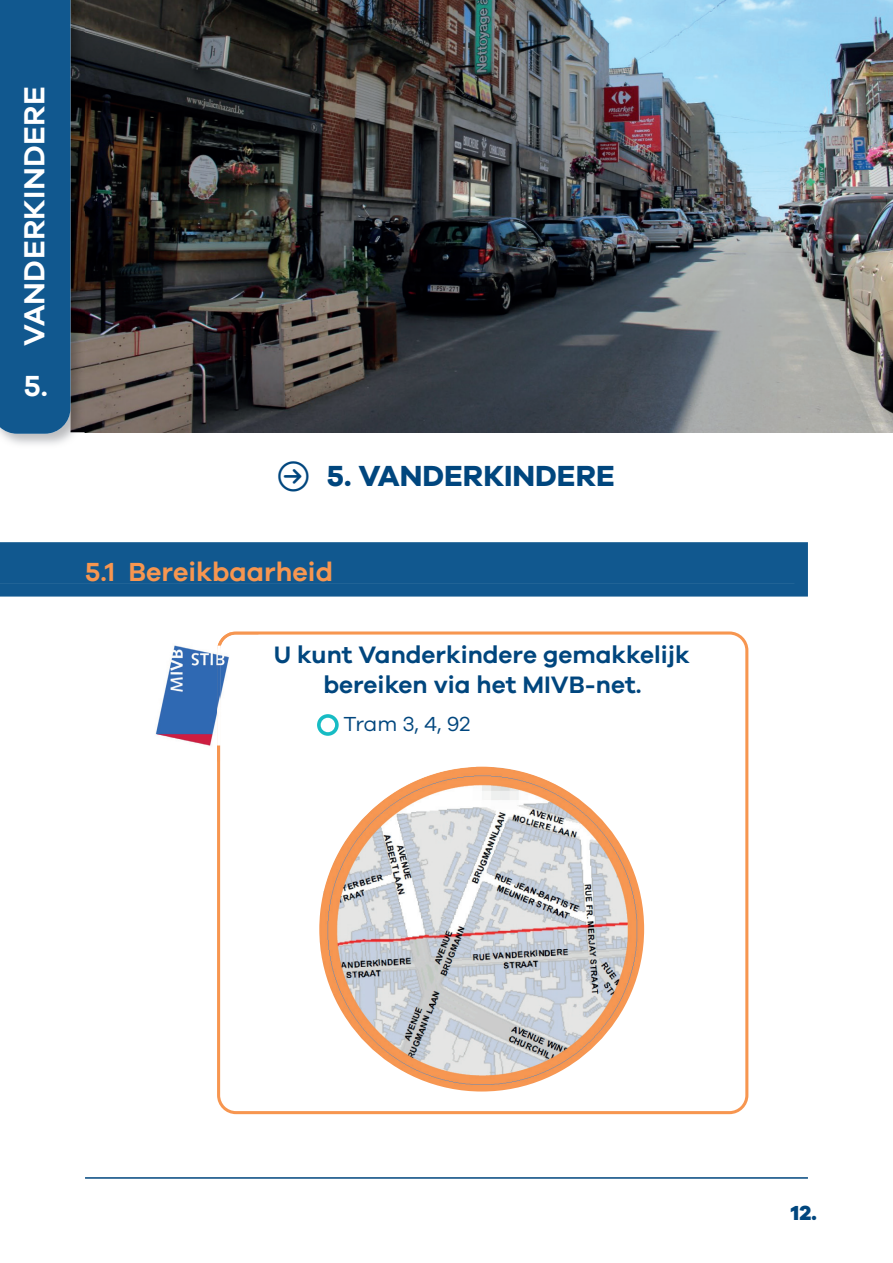
<style>
.page{position:relative;width:893px;height:1263px;background:#fff}
.page>*{position:absolute;margin:0;border:0;box-sizing:border-box;transform-origin:0 0}
.t1{font:700 30px "Galano Grotesque";color:#00467e}
.t2{font:600 30px "Galano Grotesque";letter-spacing:.01em;color:#fff}
.t3{font:600 27px "Galano Grotesque";color:#f79650}
.t4{font:600 24.6px/29.4px "Galano Grotesque";color:#00467e;text-align:center}
.t5{font:21px "Galano Grotesque";letter-spacing:-.005em;color:#00467e}
.t6{font:800 21px "Galano Grotesque";color:#00467e}
.s1{font-family:"Arrowstfb";font-weight:400}
</style>
<div class="page">
<hr style="left:85px;top:1177px;width:723px;height:2px;background:#00467e">
<img style="left:70px;top:0;width:823px;height:432px">
<img style="left:1px;top:408px;width:84px;height:37px">
<div style="left:0;top:0;width:70px;height:434px;background:#11588f"></div>
<div style="left:0;top:542px;width:808px;height:54px;background:#11588f"></div>
<svg style="left:217px;top:631px;width:531px;height:483px"></svg>
<img style="left:155px;top:645px;width:62px;height:101px">
<img style="left:217px;top:633px;width:42px;height:129px">
<svg style="left:317px;top:714px;width:22px;height:22px"></svg>
<div style="left:321px;top:718px;width:14px;height:14px;background:#fff;border-radius:50%"></div>
<img style="left:319px;top:767px;width:325px;height:324px;border-radius:162px">
<p class="t2" style="left:16px;top:346px;width:261px;rotate:-90deg">VANDERKINDERE</p>
<p class="t2" style="left:24px;top:368px;width:26px">5.</p>
<p class="t1" style="left:278px;top:457px;width:338px"><span class="s1">N.</span> 5. VANDERKINDERE</p>
<p class="t3" style="left:85px;top:555px;width:249px">5.1 Bereikbaarheid</p>
<p class="t4" style="left:274px;top:640px;width:417px">U kunt Vanderkindere gemakkelijk bereiken via het MIVB-net.</p>
<p class="t5" style="left:344px;top:711px;width:128px">Tram 3, 4, 92</p>
<p class="t6" style="left:791px;top:1200px;width:28px">12.</p>
</div>
